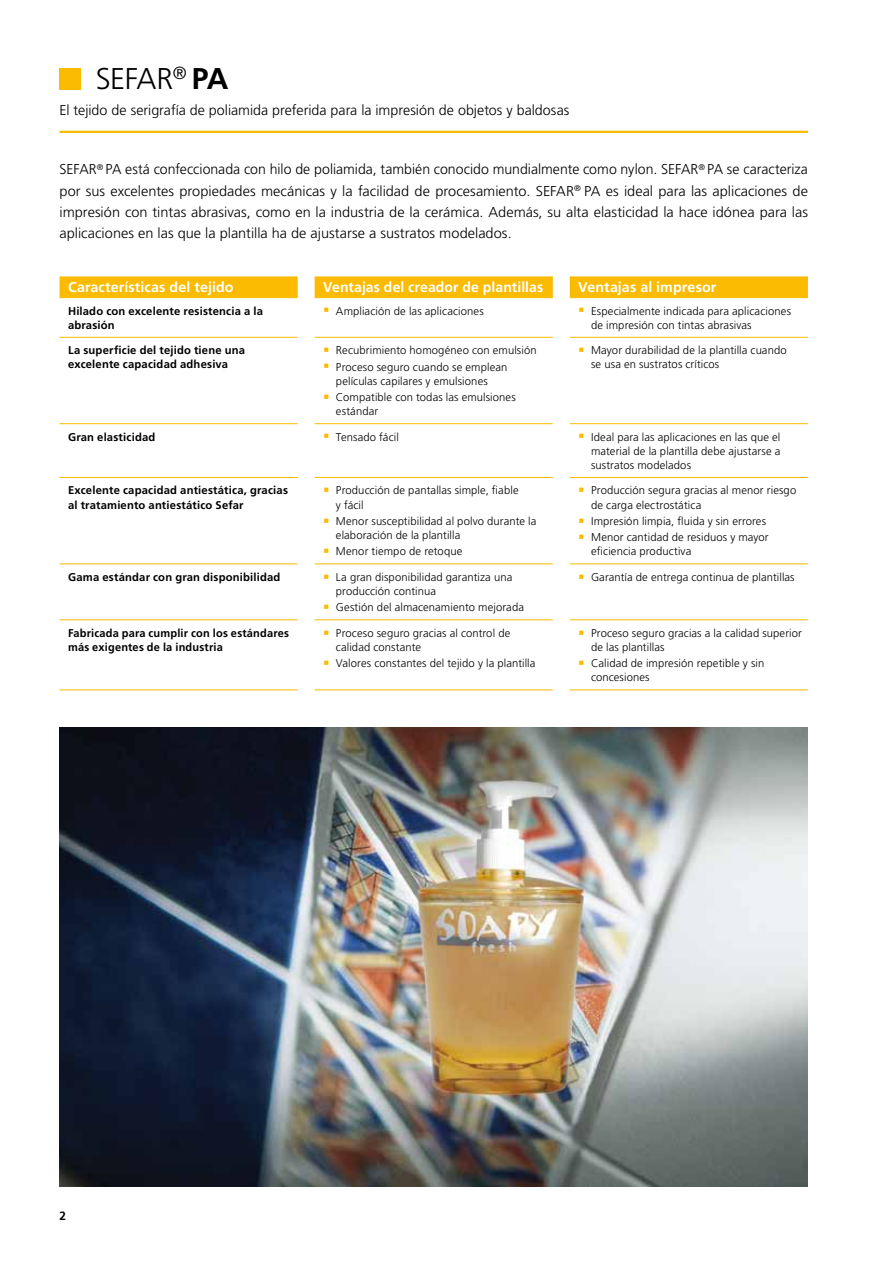
<style>
.page{position:relative;width:893px;height:1263px;background:#fff}
.page>*{position:absolute;margin:0;border:0;box-sizing:border-box;transform-origin:0 0}
.t1{font:300 30px "Frutiger LT Std";letter-spacing:-.02em;color:#000}
.t2{font:300 14.25px/21.3px "Frutiger LT Std";color:#000;text-align:justify}
.t3{font:700 14.25px "Frutiger LT Std";letter-spacing:.01em;color:#fff}
.t4{font:700 12px "Frutiger LT Std";color:#000}
.t5{font:300 11.25px/14.2px "Frutiger LT Std";letter-spacing:.01em;color:#000}
.t6{font:700 11.25px/14.2px "Frutiger LT Std";letter-spacing:.015em;color:#000}
.s1{font-weight:700}
</style>
<div class="page">
<hr style="left:60px;top:131px;width:748px;height:2px;background:#fabb00">
<svg style="left:60px;top:276px;width:748px;height:22px;background:#fabf10"></svg>
<hr style="left:60px;top:297px;width:238px;height:1px;background:#fabb00">
<hr style="left:60px;top:337px;width:238px;height:1px;background:#fabb00">
<hr style="left:60px;top:423px;width:238px;height:1px;background:#fabb00">
<hr style="left:60px;top:477px;width:238px;height:1px;background:#fabb00">
<hr style="left:60px;top:563px;width:238px;height:1px;background:#fabb00">
<hr style="left:60px;top:619px;width:238px;height:1px;background:#fabb00">
<hr style="left:60px;top:689px;width:238px;height:1px;background:#fabb00">
<hr style="left:315px;top:297px;width:238px;height:1px;background:#fabb00">
<hr style="left:315px;top:337px;width:238px;height:1px;background:#fabb00">
<hr style="left:315px;top:423px;width:238px;height:1px;background:#fabb00">
<hr style="left:315px;top:477px;width:238px;height:1px;background:#fabb00">
<hr style="left:315px;top:563px;width:238px;height:1px;background:#fabb00">
<hr style="left:315px;top:619px;width:238px;height:1px;background:#fabb00">
<hr style="left:315px;top:689px;width:238px;height:1px;background:#fabb00">
<hr style="left:570px;top:297px;width:238px;height:1px;background:#fabb00">
<hr style="left:570px;top:337px;width:238px;height:1px;background:#fabb00">
<hr style="left:570px;top:423px;width:238px;height:1px;background:#fabb00">
<hr style="left:570px;top:477px;width:238px;height:1px;background:#fabb00">
<hr style="left:570px;top:563px;width:238px;height:1px;background:#fabb00">
<hr style="left:570px;top:619px;width:238px;height:1px;background:#fabb00">
<hr style="left:570px;top:689px;width:238px;height:1px;background:#fabb00">
<img style="left:60px;top:727px;width:748px;height:459px">
<div style="left:60px;top:68px;width:21px;height:21px;background:#fabb00"></div>
<h1 class="t1" style="left:96px;top:62px;width:134px">SEFAR<sup>®</sup> <span class="s1">PA</span></h1>
<p class="t2" style="left:60px;top:99px;width:511px">El tejido de serigrafía de poliamida preferida para la impresión de objetos y baldosas</p>
<p class="t2" style="left:60px;top:159px;width:750px">SEFAR<sup>®</sup> PA está confeccionada con hilo de poliamida, también conocido mundialmente como nylon. SEFAR<sup>®</sup> PA se caracteriza por sus excelentes propiedades mecánicas y la facilidad de procesamiento. SEFAR<sup>®</sup> PA es ideal para las aplicaciones de impresión con tintas abrasivas, como en la industria de la cerámica. Además, su alta elasticidad la hace idónea para las aplicaciones en las que la plantilla ha de ajustarse a sustratos modelados.</p>
<p class="t3" style="left:68px;top:279px;width:167px">Características del tejido</p>
<p class="t3" style="left:323px;top:279px;width:222px">Ventajas del creador de plantillas</p>
<p class="t3" style="left:578px;top:279px;width:140px">Ventajas al impresor</p>
<p class="t6" style="left:68px;top:304px;width:196px">Hilado con excelente resistencia a la abrasión</p>
<p class="t5" style="left:336px;top:304px;width:149px">Ampliación de las aplicaciones</p>
<p class="t5" style="left:591px;top:304px;width:201px">Especialmente indicada para aplicaciones de impresión con tintas abrasivas</p>
<p class="t6" style="left:68px;top:343px;width:179px">La superficie del tejido tiene una excelente capacidad adhesiva</p>
<p class="t5" style="left:336px;top:342px;width:202px;line-height:16.4px">Recubrimiento homogéneo con emulsión<br>Proceso seguro cuando se emplean</p>
<p class="t5" style="left:336px;top:373px;width:181px;line-height:16.4px">películas capilares y emulsiones<br>Compatible con todas las emulsiones</p>
<p class="t5" style="left:336px;top:404px;width:44px">estándar</p>
<p class="t5" style="left:591px;top:343px;width:197px">Mayor durabilidad de la plantilla cuando se usa en sustratos críticos</p>
<p class="t6" style="left:68px;top:430px;width:89px">Gran elasticidad</p>
<p class="t5" style="left:336px;top:430px;width:64px">Tensado fácil</p>
<p class="t5" style="left:591px;top:430px;width:191px;text-align:justify">Ideal para las aplicaciones en las que el material de la plantilla debe ajustarse a sustratos modelados</p>
<p class="t6" style="left:68px;top:483px;width:222px">Excelente capacidad antiestática, gracias al tratamiento antiestático Sefar</p>
<p class="t5" style="left:336px;top:484px;width:184px">Producción de pantallas simple, fiable y fácil</p>
<p class="t5" style="left:336px;top:514px;width:202px">Menor susceptibilidad al polvo durante la elaboración de la plantilla</p>
<p class="t5" style="left:336px;top:544px;width:128px">Menor tiempo de retoque</p>
<p class="t5" style="left:591px;top:484px;width:207px">Producción segura gracias al menor riesgo de carga electrostática</p>
<p class="t5" style="left:591px;top:513px;width:179px;line-height:16.4px">Impresión limpia, fluida y sin errores<br>Menor cantidad de residuos y mayor</p>
<p class="t5" style="left:591px;top:544px;width:102px">eficiencia productiva</p>
<p class="t6" style="left:68px;top:570px;width:214px">Gama estándar con gran disponibilidad</p>
<p class="t5" style="left:336px;top:570px;width:178px">La gran disponibilidad garantiza una producción continua</p>
<p class="t5" style="left:336px;top:600px;width:190px">Gestión del almacenamiento mejorada</p>
<p class="t6" style="left:68px;top:626px;width:223px">Fabricada para cumplir con los estándares más exigentes de la industria</p>
<p class="t5" style="left:336px;top:626px;width:176px">Proceso seguro gracias al control de calidad constante</p>
<p class="t5" style="left:336px;top:656px;width:201px">Valores constantes del tejido y la plantilla</p>
<p class="t5" style="left:591px;top:570px;width:205px">Garantía de entrega continua de plantillas</p>
<p class="t5" style="left:591px;top:626px;width:212px">Proceso seguro gracias a la calidad superior de las plantillas</p>
<p class="t5" style="left:591px;top:656px;width:175px">Calidad de impresión repetible y sin concesiones</p>
<p class="t4" style="left:59px;top:1209px;width:8px">2</p>
</div>
